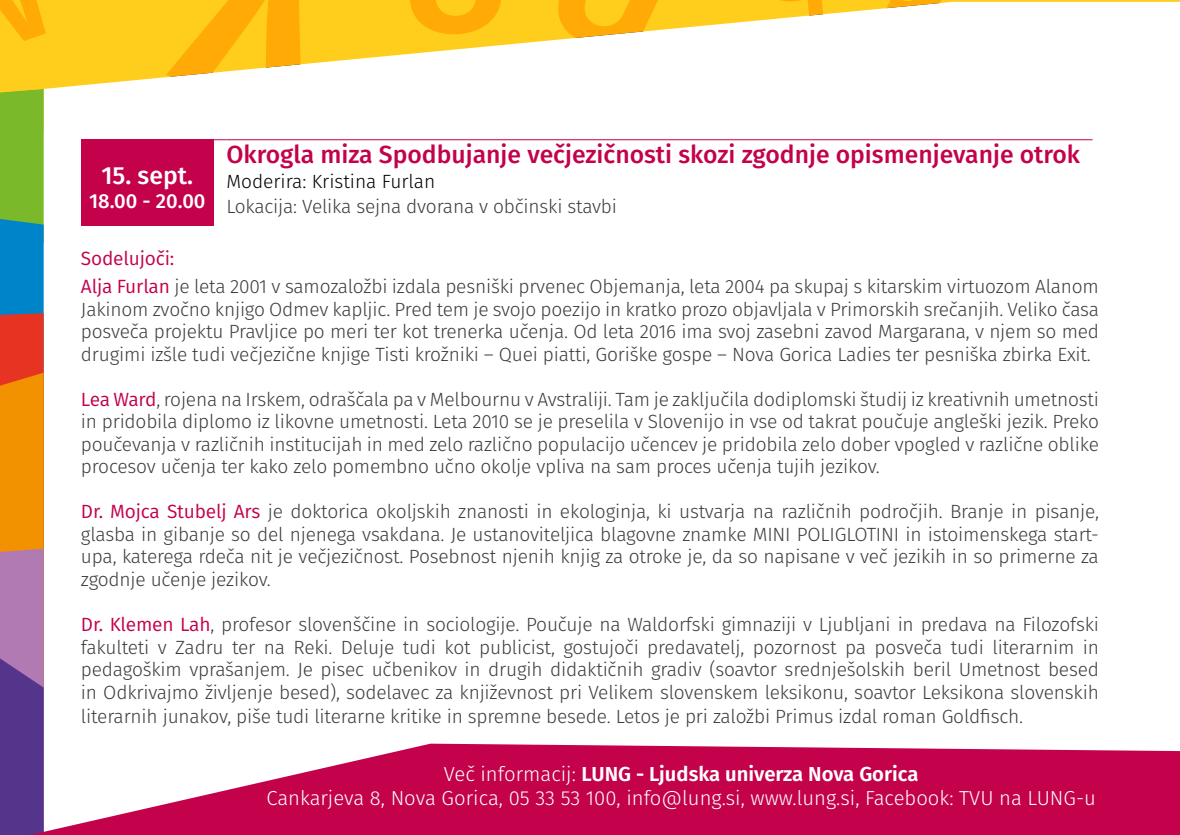
<style>
.page{position:relative;width:1180px;height:835px;background:#fff}
.page>*{position:absolute;margin:0;border:0;box-sizing:border-box;transform-origin:0 0}
.t1{font:500 24.75px "Fira Sans";color:#c4014b}
.t2{font:500 24.75px "Fira Sans";color:#fff}
.t3{font:300 20.25px/24.3px "Fira Sans";color:#fff;text-align:center}
.t4{font:500 20.25px "Fira Sans";color:#fff}
.t5{font:300 19.12px/22.5px "Fira Sans";letter-spacing:-.01em;color:#3c3c3b;text-align:justify}
.t6{font:300 19.12px "Fira Sans";color:#000}
.s1{font-weight:400;color:#c4014b}
.s2{font-weight:600}
</style>
<div class="page">
<div style="left:81px;top:140px;width:133px;height:86px;background:#c4014b"></div>
<hr style="left:81px;top:139px;width:133px;height:1px;background:#c4014b">
<svg style="left:214px;top:139px;width:12px;height:1px"></svg>
<hr style="left:226px;top:139px;width:867px;height:1px;background:#c4014b">
<svg style="left:46px;top:0;width:1134px;height:89px"></svg>
<svg style="left:886px;top:0;width:94px;height:22px"></svg>
<svg style="left:551px;top:0;width:121px;height:89px"></svg>
<svg style="left:166px;top:0;width:136px;height:89px"></svg>
<svg style="left:0;top:0;width:46px;height:835px;background:#a4875a"></svg>
<svg style="left:1068px;top:0;width:102px;height:66px"></svg>
<svg style="left:757px;top:0;width:68px;height:39px"></svg>
<svg style="left:405px;top:0;width:101px;height:34px;background:#ffb90f"></svg>
<svg style="left:27px;top:743px;width:1153px;height:92px;fill:#c4014b"></svg>
<p class="t1" style="left:226px;top:135px;width:855px">Okrogla miza Spodbujanje večjezičnosti skozi zgodnje opismenjevanje otrok</p>
<p class="t6" style="left:226px;top:168px;width:210px">Moderira: Kristina Furlan</p>
<p class="t5" style="left:226px;top:195px;width:392px">Lokacija: Velika sejna dvorana v občinski stavbi</p>
<p class="t5" style="left:81px;top:243px;width:1019px;line-height:28.8px"><span class="s1">Sodelujoči:<br>Alja Furlan</span> je leta 2001 v samozaložbi izdala pesniški prvenec Objemanja, leta 2004 pa skupaj s kitarskim virtuozom Alanom</p>
<p class="t5" style="left:81px;top:298px;width:1020px">Jakinom zvočno knjigo Odmev kapljic. Pred tem je svojo poezijo in kratko prozo objavljala v Primorskih srečanjih. Veliko časa posveča projektu Pravljice po meri ter kot trenerka učenja. Od leta 2016 ima svoj zasebni zavod Margarana, v njem so med drugimi izšle tudi večjezične knjige Tisti krožniki – Quei piatti, Goriške gospe – Nova Gorica Ladies ter pesniška zbirka Exit.</p>
<p class="t5" style="left:81px;top:388px;width:1020px"><span class="s1">Lea Ward</span>, rojena na Irskem, odraščala pa v Melbournu v Avstraliji. Tam je zaključila dodiplomski študij iz kreativnih umetnosti in pridobila diplomo iz likovne umetnosti. Leta 2010 se je preselila v Slovenijo in vse od takrat poučuje angleški jezik. Preko poučevanja v različnih institucijah in med zelo različno populacijo učencev je pridobila zelo dober vpogled v različne oblike procesov učenja ter kako zelo pomembno učno okolje vpliva na sam proces učenja tujih jezikov.</p>
<p class="t5" style="left:81px;top:500px;width:1019px"><span class="s1">Dr. Mojca Stubelj Ars</span> je doktorica okoljskih znanosti in ekologinja, ki ustvarja na različnih področjih. Branje in pisanje, glasba in gibanje so del njenega vsakdana. Je ustanoviteljica blagovne znamke MINI POLIGLOTINI in istoimenskega start&shy;upa, katerega rdeča nit je večjezičnost. Posebnost njenih knjig za otroke je, da so napisane v več jezikih in so primerne za zgodnje učenje jezikov.</p>
<p class="t5" style="left:81px;top:613px;width:1019px"><span class="s1">Dr. Klemen Lah</span>, profesor slovenščine in sociologije. Poučuje na Waldorfski gimnaziji v Ljubljani in predava na Filozofski fakulteti v Zadru ter na Reki. Deluje tudi kot publicist, gostujoči predavatelj, pozornost pa posveča tudi literarnim in pedagoškim vprašanjem. Je pisec učbenikov in drugih didaktičnih gradiv (soavtor srednješolskih beril Umetnost besed in Odkrivajmo življenje besed), sodelavec za književnost pri Velikem slovenskem leksikonu, soavtor Leksikona slovenskih</p>
<p class="t5" style="left:81px;top:705px;width:944px">literarnih junakov, piše tudi literarne kritike in spremne besede. Letos je pri založbi Primus izdal roman Goldfisch.</p>
<p class="t3" style="left:266px;top:761px;width:831px">Več informacij: <span class="s2">LUNG - Ljudska univerza Nova Gorica<br></span>Cankarjeva 8, Nova Gorica, 05 33 53 100, info@lung.si, www.lung.si, Facebook: TVU na LUNG-u</p>
<p class="t2" style="left:102px;top:155px;width:93px">15. sept.</p>
<p class="t4" style="left:89px;top:185px;width:118px">18.00 - 20.00</p>
</div>
